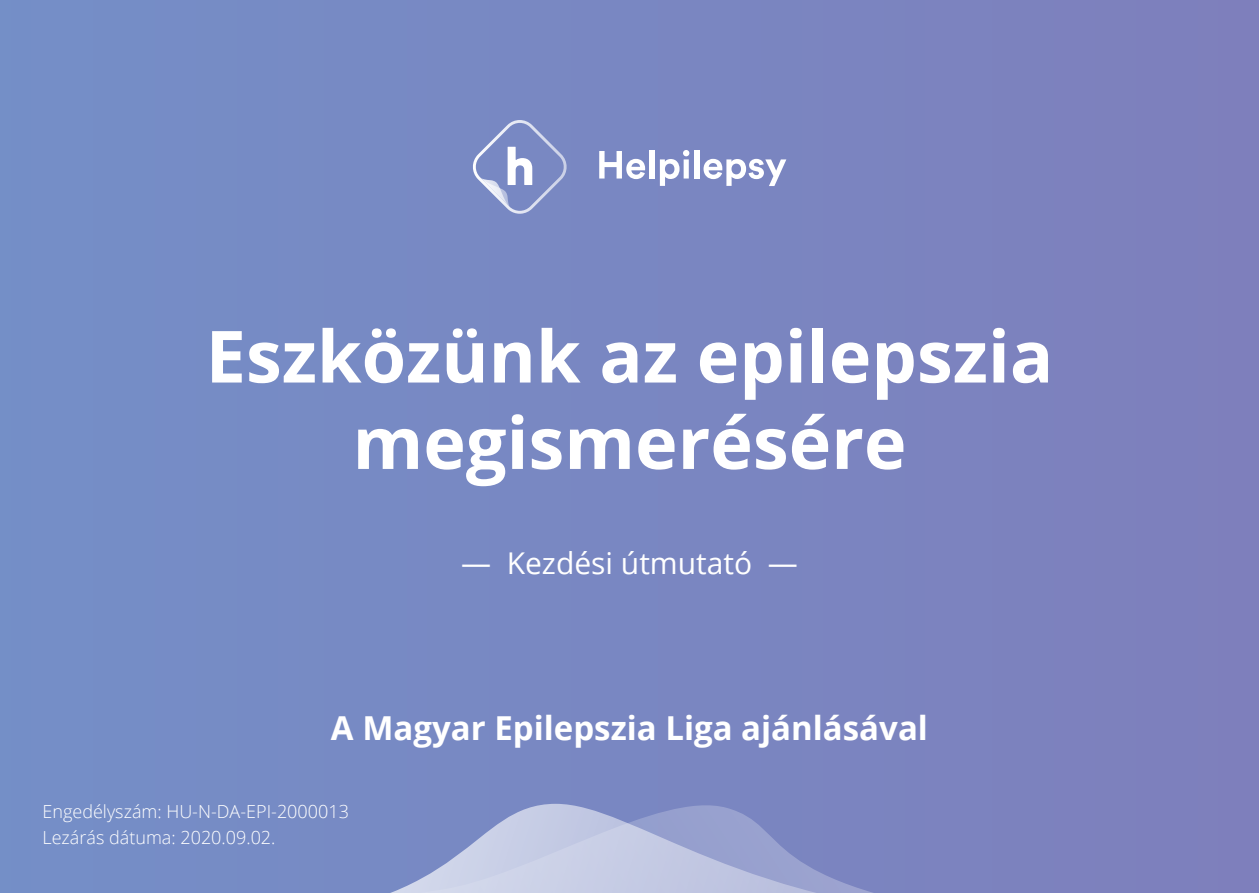
<style>
.page{position:relative;width:1259px;height:893px;background:#7987c2}
.page>*{position:absolute;margin:0;border:0;box-sizing:border-box;transform-origin:0 0}
.t1{font:700 72px/86.4px "Open Sans";color:#fff;text-align:center}
.t2{font:700 33px "Open Sans";color:#fff}
.t3{font:30px "Open Sans";color:#fff}
.t4{font:300 18px/26.4px "Open Sans";color:#fff}
</style>
<div class="page">
<svg style="left:473px;top:120px;width:94px;height:94px"></svg>
<svg style="left:599px;top:151px;width:46px;height:28px"></svg>
<div style="left:649px;top:150px;width:5px;height:29px;background:#fff"></div>
<svg style="left:660px;top:150px;width:29px;height:36px"></svg>
<div style="left:694px;top:150px;width:5px;height:29px;background:#fff"></div>
<svg style="left:703px;top:159px;width:83px;height:27px"></svg>
<svg style="left:390px;top:804px;width:483px;height:89px"></svg>
<h1 class="t1" style="left:206px;top:311px;width:849px">Eszközünk az epilepszia megismerésére</h1>
<h3 class="t3" style="left:461px;top:543px;width:338px">— Kezdési útmutató —</h3>
<h2 class="t2" style="left:331px;top:704px;width:598px">A Magyar Epilepszia Liga ajánlásával</h2>
<p class="t4" style="left:43px;top:797px;width:308px">Engedélyszám: HU-N-DA-EPI-2000013<br>Lezárás dátuma: 2020.09.02.</p>
</div>
